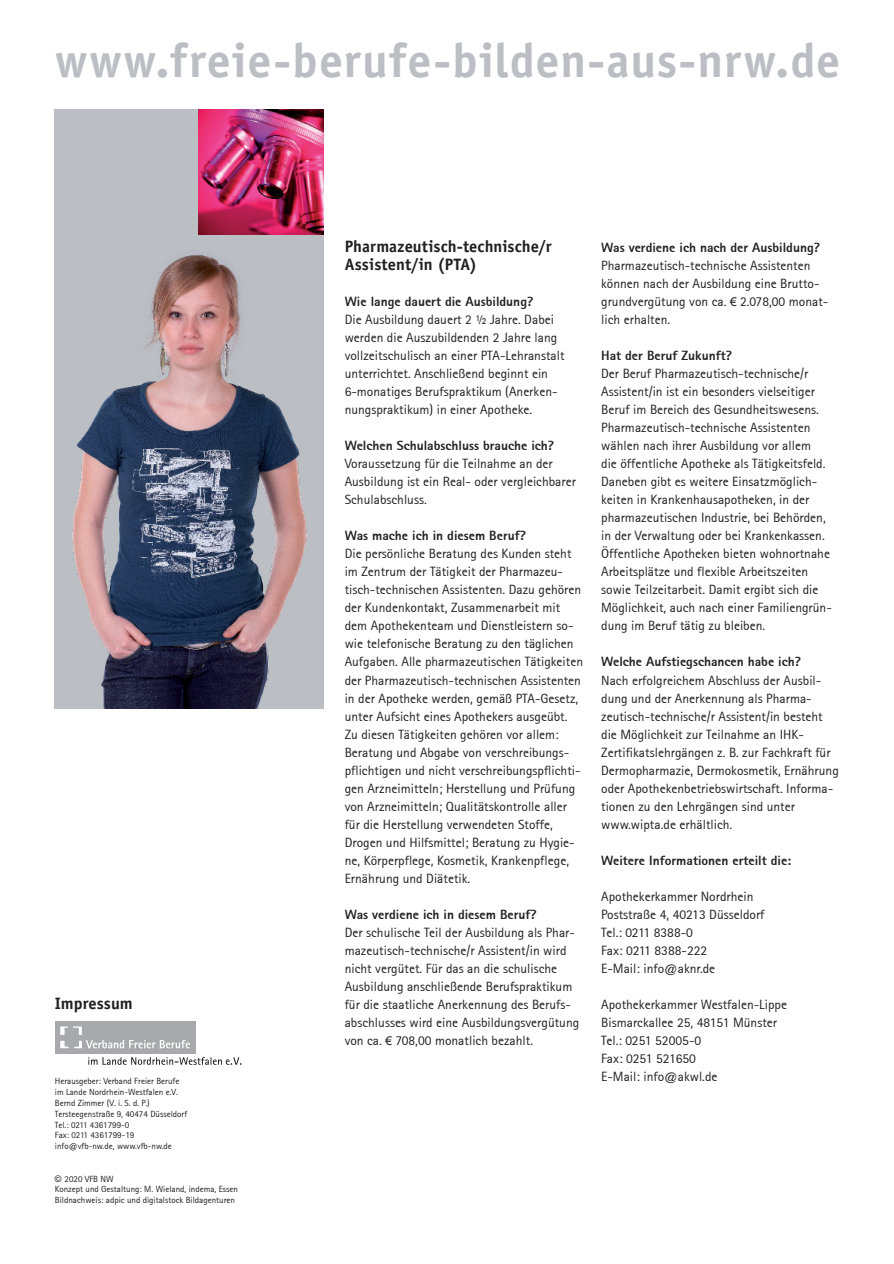
<style>
.page{position:relative;width:894px;height:1264px;background:#fff}
.page>*{position:absolute;margin:0;border:0;box-sizing:border-box;transform-origin:0 0}
.t1{font:700 48px "Officina Sans Std";letter-spacing:.02em;color:#bbbec3}
.t2{font:700 16.5px/18px "Officina Sans Std";letter-spacing:.005em;color:#231f20}
.t3{font:13.5px/18px "Rotis Sans Serif 55";color:#231f20}
.t4{font:800 13.5px "Rotis Sans Serif 75";color:#231f20}
.t5{font:9px/10.8px "Rotis Sans Serif 55";color:#231f20}
.s1{font-family:"Arial"}
.s2{font-family:"Arial";font-size:12px}
</style>
<div class="page">
<div style="left:55px;top:1020px;width:140px;height:32px;background:#a7a9ac"></div>
<svg style="left:88px;top:1057px;width:153px;height:7px"></svg>
<svg style="left:60px;top:1026px;width:130px;height:22px"></svg>
<div style="left:54px;top:109px;width:269px;height:600px;background:#bbbec3"></div>
<img style="left:72px;top:254px;width:235px;height:454px">
<img style="left:198px;top:109px;width:125px;height:126px">
<h1 class="t1" style="left:55px;top:43px;width:786px">www.freie-berufe-bilden-aus-nrw.de</h1>
<p class="t2" style="left:55px;top:995px;width:79px">Impressum</p>
<p class="t5" style="left:55px;top:1076px;width:134px">Herausgeber: Verband Freier Berufe im Lande Nordrhein-Westfalen e.V.<br>Bernd Zimmer (V. i. S. d. P.)<br>Tersteegenstraße 9, 40474 Düsseldorf<br>Tel.: 0211 4361799-0<br>Fax: 0211 4361799-19 info@vfb-nw.de, www.vfb-nw.de</p>
<p class="t5" style="left:55px;top:1173px;width:184px"><span class="s1">©</span> 2020 VFB NW<br>Konzept und Gestaltung: M. Wieland, indema, Essen<br>Bildnachweis: adpic und digitalstock Bildagenturen</p>
<p class="t2" style="left:344px;top:239px;width:208px">Pharmazeutisch-technische/r<br>Assistent/in (PTA)</p>
<p class="t4" style="left:344px;top:297px;width:190px">Wie lange dauert die Ausbildung?</p>
<p class="t3" style="left:344px;top:312px;width:221px">Die Ausbildung dauert 2 ½ Jahre. Dabei werden die Auszubildenden 2 Jahre lang vollzeitschulisch an einer PTA-Lehranstalt unterrichtet. Anschließend beginnt ein 6-monatiges Berufspraktikum (Anerken&shy;nungspraktikum) in einer Apotheke.</p>
<p class="t4" style="left:344px;top:441px;width:211px">Welchen Schulabschluss brauche ich?</p>
<p class="t3" style="left:344px;top:456px;width:233px">Voraussetzung für die Teilnahme an der<br>Ausbildung ist ein Real- oder vergleichbarer<br>Schulabschluss.</p>
<p class="t4" style="left:344px;top:531px;width:183px">Was mache ich in diesem Beruf?</p>
<p class="t3" style="left:344px;top:546px;width:240px">Die persönliche Beratung des Kunden steht im Zentrum der Tätigkeit der Pharmazeu&shy;tisch-technischen Assistenten. Dazu gehören der Kundenkontakt, Zusammenarbeit mit dem Apothekenteam und Dienstleistern so&shy;wie telefonische Beratung zu den täglichen Aufgaben. Alle pharmazeutischen Tätigkeiten der Pharmazeutisch-technischen Assistenten in der Apotheke werden, gemäß PTA-Gesetz, unter Aufsicht eines Apothekers ausgeübt.<br>Zu diesen Tätigkeiten gehören vor allem:<br>Beratung und Abgabe von verschreibungs&shy;pflichtigen und nicht verschreibungspflichti&shy;gen Arzneimitteln; Herstellung und Prüfung von Arzneimitteln; Qualitätskontrolle aller für die Herstellung verwendeten Stoffe, Drogen und Hilfsmittel; Beratung zu Hygie&shy;ne, Körperpflege, Kosmetik, Krankenpflege, Ernährung und Diätetik.</p>
<p class="t4" style="left:344px;top:909px;width:193px">Was verdiene ich in diesem Beruf?</p>
<p class="t3" style="left:344px;top:924px;width:236px">Der schulische Teil der Ausbildung als Phar&shy;mazeutisch-technische/r Assistent/in wird nicht vergütet. Für das an die schulische Ausbildung anschließende Berufspraktikum für die staatliche Anerkennung des Berufs&shy;abschlusses wird eine Ausbildungsvergütung von ca. <span class="s2">€</span> 708,00 monatlich bezahlt.</p>
<p class="t4" style="left:601px;top:243px;width:220px">Was verdiene ich nach der Ausbildung?</p>
<p class="t3" style="left:601px;top:258px;width:228px">Pharmazeutisch-technische Assistenten können nach der Ausbildung eine Brutto&shy;grundvergütung von ca. <span class="s2">€</span> 2.078,00 monat&shy;lich erhalten.</p>
<p class="t4" style="left:601px;top:351px;width:132px">Hat der Beruf Zukunft?</p>
<p class="t3" style="left:601px;top:366px;width:232px">Der Beruf Pharmazeutisch-technische/r Assistent/in ist ein besonders vielseitiger Beruf im Bereich des Gesundheitswesens.<br>Pharmazeutisch-technische Assistenten wählen nach ihrer Ausbildung vor allem<br>die öffentliche Apotheke als Tätigkeitsfeld.<br>Daneben gibt es weitere Einsatzmöglich&shy;keiten in Krankenhausapotheken, in der pharmazeutischen Industrie, bei Behörden, in der Verwaltung oder bei Krankenkassen.<br>Öffentliche Apotheken bieten wohnortnahe Arbeitsplätze und flexible Arbeitszeiten sowie Teilzeitarbeit. Damit ergibt sich die Möglichkeit, auch nach einer Familiengrün&shy;dung im Beruf tätig zu bleiben.</p>
<p class="t4" style="left:601px;top:657px;width:201px">Welche Aufstiegschancen habe ich?</p>
<p class="t3" style="left:601px;top:672px;width:239px">Nach erfolgreichem Abschluss der Ausbil&shy;dung und der Anerkennung als Pharma&shy;zeutisch-technische/r Assistent/in besteht die Möglichkeit zur Teilnahme an IHK-Zertifikatslehrgängen z. B. zur Fachkraft für Dermopharmazie, Dermokosmetik, Ernährung oder Apothekenbetriebswirtschaft. Informa&shy;tionen zu den Lehrgängen sind unter www.wipta.de erhältlich.</p>
<p class="t4" style="left:601px;top:855px;width:191px">Weitere Informationen erteilt die:</p>
<p class="t3" style="left:601px;top:888px;width:165px">Apothekerkammer Nordrhein<br>Poststraße 4, 40213 Düsseldorf<br>Tel.: 0211 8388-0<br>Fax: 0211 8388-222<br>E-Mail: info@aknr.de</p>
<p class="t3" style="left:601px;top:996px;width:187px">Apothekerkammer Westfalen-Lippe<br>Bismarckallee 25, 48151 Münster<br>Tel.: 0251 52005-0<br>Fax: 0251 521650<br>E-Mail: info@akwl.de</p>
</div>
